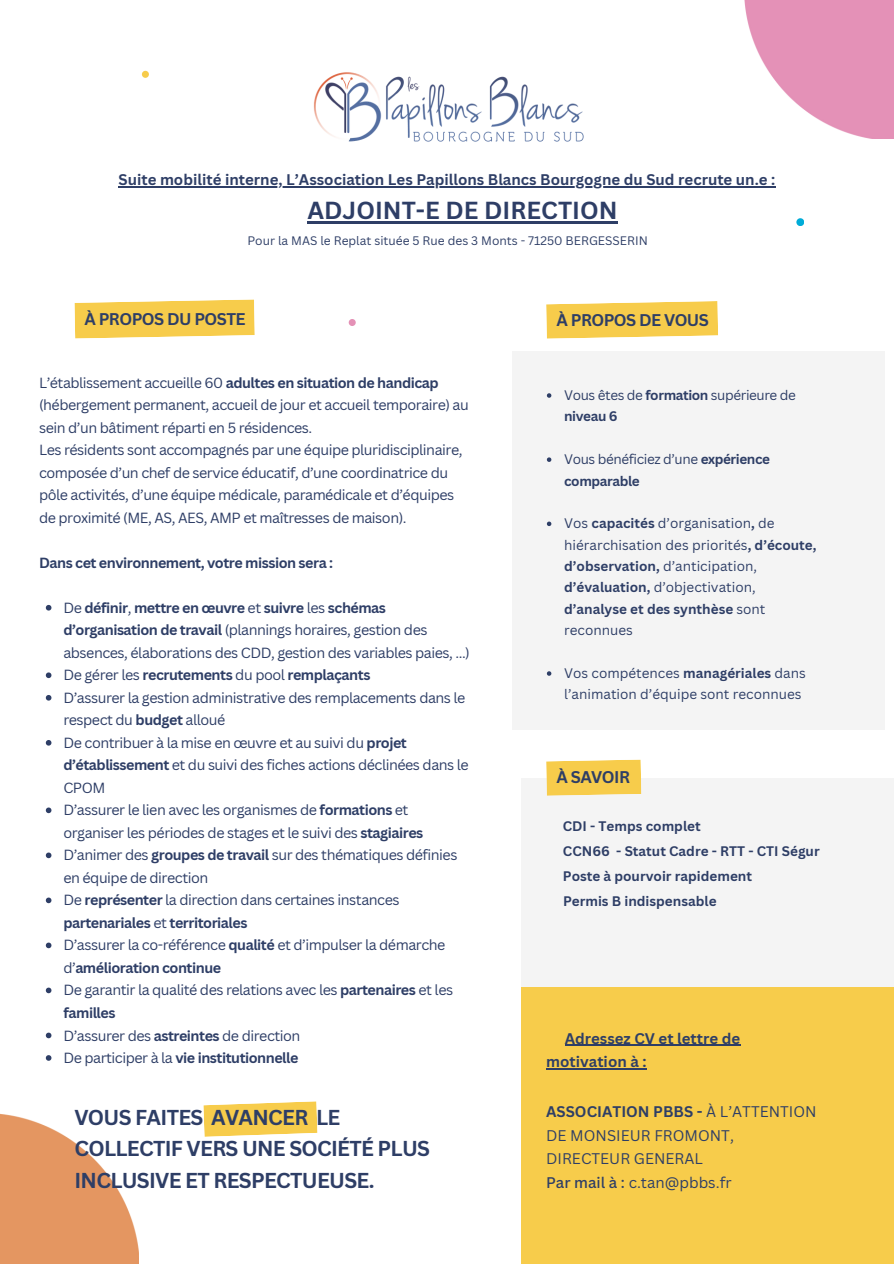
<style>
.page{position:relative;width:894px;height:1264px;background:#fff}
.page>*{position:absolute;margin:0;border:0;box-sizing:border-box;transform-origin:0 0}
.t1{font:700 24px "Canva Sans";color:#2e3e66}
.t2{font:700 21px/31.5px "Canva Sans";letter-spacing:-.035em;color:#2e3e66}
.t3{font:700 16.5px "Canva Sans";letter-spacing:-.035em;color:#2e3e66}
.t4{font:700 15px/23.7px "Canva Sans";color:#2e3e66}
.t5{font:15px/23.7px "Canva Sans";color:#2e3e66}
.t6{font:14.25px/22.5px "Canva Sans";letter-spacing:-.035em;color:#2e3e66}
.t7{font:700 14.25px "Canva Sans";letter-spacing:-.035em;color:#2e3e66}
.t8{font:13.5px/21.3px "Canva Sans";color:#2e3e66}
.t9{font:700 13.5px/24.8px "Canva Sans";color:#2e3e66}
.t10{font:700 13.5px/21.3px "Canva Sans";letter-spacing:-.03em;color:#2e3e66}
.t11{font:13.5px/21.3px "Canva Sans";letter-spacing:-.03em;color:#2e3e66}
.t12{font:12px "Canva Sans";color:#2e3e66}
.s1{font-weight:700}
.s2{font-weight:400}
.s3{font-weight:500}
</style>
<div class="page">
<img style="left:313px;top:72px;width:271px;height:70px">
<div style="left:512px;top:351px;width:372px;height:379px;background:#f4f4f4"></div>
<svg style="left:74px;top:299px;width:181px;height:39px;background:#f7d15d"></svg>
<img style="left:744px;top:0;width:149px;height:139px">
<div style="left:348px;top:319px;width:7px;height:7px;background:#e491b6;border-radius:50%"></div>
<div style="left:796px;top:218px;width:8px;height:8px;background:#00acd8;border-radius:50%"></div>
<div style="left:142px;top:71px;width:7px;height:7px;background:#f7cc4b;border-radius:50%"></div>
<svg style="left:546px;top:301px;width:172px;height:38px;background:#f7d15e"></svg>
<div style="left:521px;top:987px;width:372px;height:276px;background:#f7cc4b"></div>
<svg style="left:203px;top:1101px;width:114px;height:35px;background:#f7d160"></svg>
<img style="left:0;top:1113px;width:138px;height:150px">
<div style="left:521px;top:777px;width:372px;height:209px;background:#f4f4f4"></div>
<svg style="left:546px;top:759px;width:95px;height:36px;background:#f7cf56"></svg>
<svg style="left:46px;top:605px;width:5px;height:5px"></svg>
<svg style="left:46px;top:672px;width:5px;height:6px"></svg>
<svg style="left:46px;top:695px;width:5px;height:5px"></svg>
<svg style="left:46px;top:740px;width:5px;height:5px"></svg>
<svg style="left:46px;top:807px;width:5px;height:6px"></svg>
<svg style="left:46px;top:852px;width:5px;height:6px"></svg>
<svg style="left:46px;top:897px;width:5px;height:6px"></svg>
<svg style="left:46px;top:942px;width:5px;height:6px"></svg>
<svg style="left:46px;top:987px;width:5px;height:6px"></svg>
<svg style="left:46px;top:1032px;width:5px;height:6px"></svg>
<svg style="left:46px;top:1055px;width:5px;height:5px"></svg>
<hr style="left:307px;top:221px;width:310px;height:2px;background:#2e3e66">
<hr style="left:118px;top:186px;width:168px;height:1px;background:#2e3e66">
<hr style="left:286px;top:186px;width:489px;height:1px;background:#2e3e66">
<svg style="left:546px;top:393px;width:5px;height:5px"></svg>
<svg style="left:546px;top:457px;width:5px;height:5px"></svg>
<svg style="left:546px;top:521px;width:5px;height:5px"></svg>
<svg style="left:546px;top:671px;width:5px;height:4px"></svg>
<hr style="left:564px;top:1044px;width:176px;height:2px;background:#2e3e66">
<hr style="left:546px;top:1068px;width:100px;height:1px;background:#2e3e66">
<p class="t4" style="left:118px;top:168px;width:658px">Suite mobilité interne, L’Association Les Papillons Blancs Bourgogne du Sud recrute un.e :</p>
<h1 class="t1" style="left:307px;top:196px;width:311px">ADJOINT-E DE DIRECTION</h1>
<p class="t12" style="left:247px;top:234px;width:402px">Pour la MAS le Replat située 5 Rue des 3 Monts - 71250 BERGESSERIN</p>
<p class="t3" style="left:84px;top:309px;width:163px">À PROPOS DU POSTE</p>
<p class="t6" style="left:39px;top:371px;width:431px">L’établissement accueille 60 <span class="s1">adultes en situation de handicap </span>(hébergement permanent, accueil de jour et accueil temporaire) au sein d’un bâtiment réparti en 5 résidences.<br>Les résidents sont accompagnés par une équipe pluridisciplinaire, composée d’un chef de service éducatif, d’une coordinatrice du pôle activités, d’une équipe médicale, paramédicale et d’équipes de proximité (ME, AS, AES, AMP et maîtresses de maison).</p>
<p class="t7" style="left:39px;top:554px;width:295px">Dans cet environnement, votre mission sera :</p>
<p class="t6" style="left:63px;top:596px;width:408px">De <span class="s1">définir</span>, <span class="s1">mettre en œuvre</span> et <span class="s1">suivre</span> les <span class="s1">schémas d’organisation de travail</span> (plannings horaires, gestion des absences, élaborations des CDD, gestion des variables paies, ...)<br>De gérer les <span class="s1">recrutements</span> du pool <span class="s1">remplaçants<br></span>D’assurer la gestion administrative des remplacements dans le respect du <span class="s1">budget</span> alloué<br>De contribuer à la mise en œuvre et au suivi du <span class="s1">projet d’établissement</span> et du suivi des fiches actions déclinées dans le CPOM<br>D’assurer le lien avec les organismes de <span class="s1">formations</span> et organiser les périodes de stages et le suivi des <span class="s1">stagiaires </span>D’animer des <span class="s1">groupes de travail</span> sur des thématiques définies en équipe de direction<br>De <span class="s1">représenter</span> la direction dans certaines instances <span class="s1">partenariales</span> et <span class="s1">territoriales<br></span>D’assurer la co-référence <span class="s1">qualité</span> et d’impulser la démarche d’<span class="s1">amélioration continue<br></span>De garantir la qualité des relations avec les <span class="s1">partenaires</span> et les <span class="s1">familles<br></span>D’assurer des <span class="s1">astreintes</span> de direction<br>De participer à la <span class="s1">vie institutionnelle</span></p>
<h2 class="t2" style="left:74px;top:1101px;width:357px">VOUS FAITES AVANCER LE<br>COLLECTIF VERS UNE SOCIÉTÉ PLUS<br>INCLUSIVE ET RESPECTUEUSE.</h2>
<p class="t3" style="left:556px;top:310px;width:154px">À PROPOS DE VOUS</p>
<p class="t11" style="left:564px;top:384px;width:233px">Vous êtes de <span class="s1">formation</span> supérieure de <span class="s1">niveau 6</span></p>
<p class="t10" style="left:564px;top:449px;width:207px"><span class="s2">Vous bénéficiez d’une</span> expérience comparable</p>
<p class="t8" style="left:564px;top:513px;width:254px">Vos <span class="s1">capacités</span> d’organisation<span class="s1">,</span> de hiérarchisation des priorités<span class="s1">, d’écoute, d’observation,</span> d’anticipation, <span class="s1">d’évaluation,</span> d’objectivation, <span class="s1">d’analyse et des synthèse</span> sont reconnues</p>
<p class="t8" style="left:564px;top:662px;width:243px">Vos compétences <span class="s1">managériales</span> dans l’animation d’équipe sont reconnues</p>
<p class="t3" style="left:556px;top:767px;width:75px">À SAVOIR</p>
<p class="t9" style="left:562px;top:814px;width:258px">CDI - Temps complet<br>CCN66 - Statut Cadre - RTT - CTI Ségur<br>Poste à pourvoir rapidement<br>Permis B indispensable</p>
<p class="t4" style="left:546px;top:1026px;width:196px;text-indent:19px">Adressez CV et lettre de motivation à :</p>
<p class="t5" style="left:546px;top:1099px;width:272px"><span class="s1">ASSOCIATION PBBS -</span> À L’ATTENTION<br>DE MONSIEUR FROMONT,<br>DIRECTEUR GENERAL<br><span class="s3">Par mail à :</span> c.tan@pbbs.fr</p>
</div>
